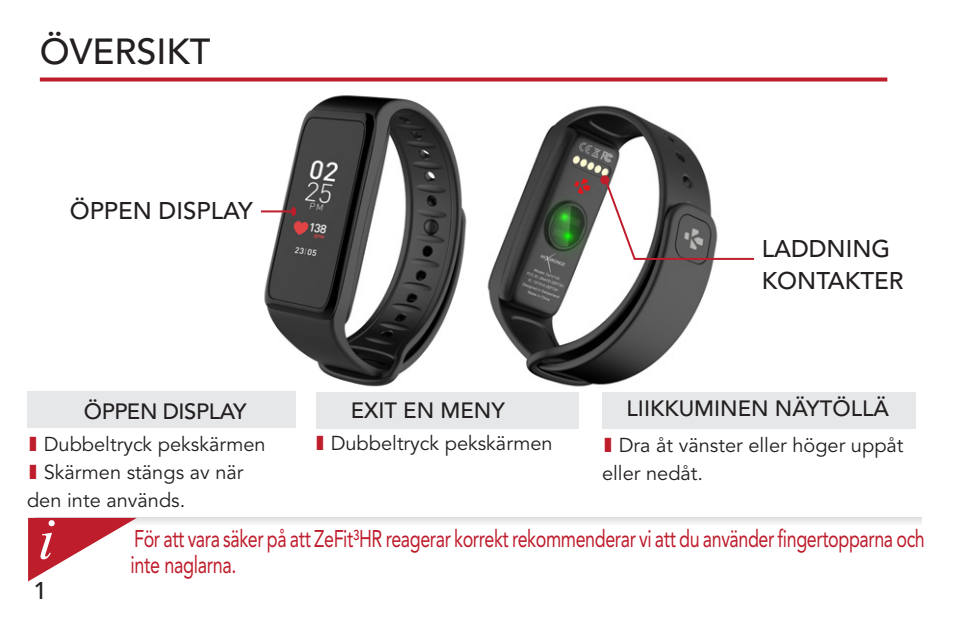
<style>
.page{position:relative;width:953px;height:624px;background:#fff}
.page>*{position:absolute;margin:0;border:0;box-sizing:border-box;transform-origin:0 0}
.t1{font:italic 56px "Time";color:#fff}
.t2{font:500 36px "Avenir LT Std";color:#231f20}
.t3{font:24px "Avenir LT Std";letter-spacing:-.02em;color:#be1d2c;scale:.75 1}
.t4{font:500 24px/32px "Avenir LT Std";color:#231f20}
.t5{font:500 22px "Avenir LT Std";color:#231f20}
.t6{font:500 22px "Avenir LT Std";letter-spacing:-.02em;color:#231f20}
.t7{font:20px/28px "Avenir LT Std";color:#231f20}
.s1{font-weight:900;color:#be1d2c}
</style>
<div class="page">
<img style="left:487px;top:105px;width:227px;height:282px">
<img style="left:260px;top:95px;width:207px;height:292px">
<svg style="left:40px;top:77px;width:847px;height:4px;background:#c63946"></svg>
<div style="left:600px;top:175px;width:9px;height:9px;background:#be1d2c;border-radius:50%"></div>
<svg style="left:603px;top:178px;width:152px;height:83px"></svg>
<hr style="left:261px;top:210px;width:30px;height:2px;background:#be1d2c">
<div style="left:291px;top:207px;width:5px;height:9px;background:#be1d2c;border-radius:50%"></div>
<div style="left:27px;top:391px;width:269px;height:37px;background:#e6e7e9"></div>
<div style="left:316px;top:392px;width:263px;height:36px;background:#e6e7e9"></div>
<div style="left:602px;top:392px;width:313px;height:36px;background:#e6e7e9"></div>
<div style="left:137px;top:518px;width:783px;height:5px;background:#e9eaeb"></div>
<svg style="left:28px;top:518px;width:109px;height:63px"></svg>
<h2 class="t2" style="left:40px;top:31px;width:172px">ÖVERSIKT</h2>
<p class="t4" style="left:70px;top:195px;width:185px">ÖPPEN DISPLAY</p>
<p class="t4" style="left:761px;top:233px;width:143px">LADDNING<br>KONTAKTER</p>
<p class="t5" style="left:626px;top:395px;width:264px">LIIKKUMINEN NÄYTÖLLÄ</p>
<p class="t7" style="left:602px;top:431px;width:303px"><span class="s1">I</span> Dra åt vänster eller höger uppåt eller nedåt.</p>
<p class="t6" style="left:84px;top:399px;width:164px">ÖPPEN DISPLAY</p>
<p class="t7" style="left:27px;top:431px;width:240px"><span class="s1">I</span> Dubbeltryck pekskärmen</p>
<p class="t7" style="left:27px;top:459px;width:218px"><span class="s1">I</span> Skärmen stängs av när</p>
<p class="t7" style="left:27px;top:487px;width:160px">den inte används.</p>
<p class="t3" style="left:134px;top:524px;width:1055px">För att vara säker på att ZeFit³HR reagerar korrekt rekommenderar vi att du använder fingertopparna och</p>
<p class="t3" style="left:131px;top:550px;width:142px">inte naglarna.</p>
<p class="t5" style="left:351px;top:398px;width:155px">EXIT EN MENY</p>
<p class="t7" style="left:314px;top:430px;width:240px"><span class="s1">I</span> Dubbeltryck pekskärmen</p>
<h1 class="t1" style="left:38px;top:511px;width:16px">i</h1>
<p class="t4" style="left:33px;top:575px;width:15px">1</p>
</div>
